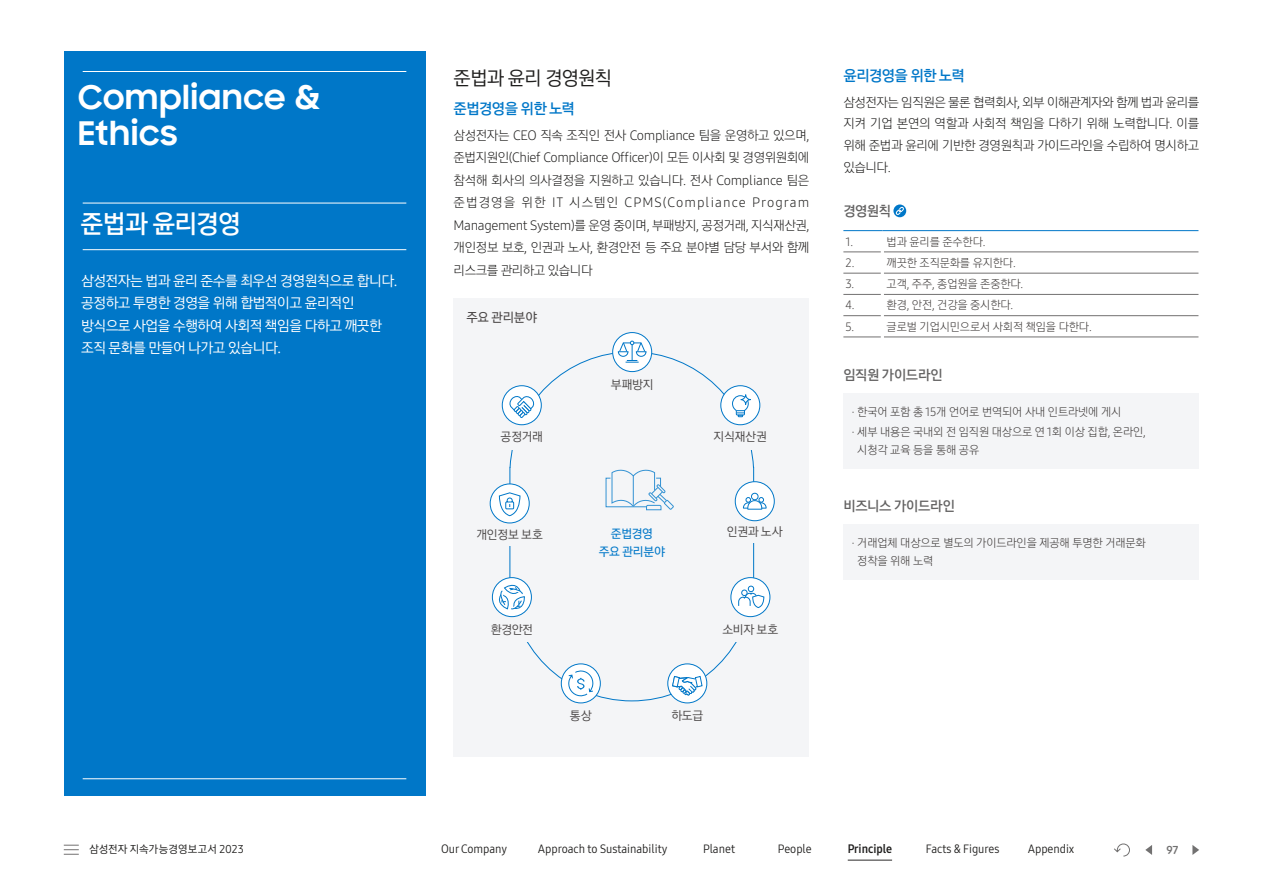
<style>
.page{position:relative;width:1263px;height:893px;background:#fff}
.page>*{position:absolute;margin:0;border:0;box-sizing:border-box;transform-origin:0 0}
.t1{font:700 33px/36px "Samsung Sharp Sans";letter-spacing:.025em;color:#fff}
.t2{font:27px "Samsung One Korean OTF 600";letter-spacing:-.045em;color:#fff}
.t3{font:20.25px "Samsung One Korean OTF 400";letter-spacing:-.035em;color:#1f1e1d}
.t4{font:15.75px "Samsung One Korean OTF 600";letter-spacing:-.045em;color:#0077c8}
.t5{font:15px/22.5px "Samsung One Korean OTF 400";letter-spacing:-.03em;color:#fff}
.t6{font:14.55px "Samsung One Korean OTF 600";letter-spacing:-.03em;color:#636262}
.t7{font:13.5px/22.5px "Samsung One Korean OTF 300";letter-spacing:-.03em;color:#1f1e1d;text-align:justify}
.t8{font:13.5px "Samsung One Korean OTF 500";letter-spacing:-.01em;color:#4a4747}
.t9{font:12.75px "Samsung One Korean OTF 400";letter-spacing:-.02em;color:#4a4747}
.t10{font:12.75px/18px "Samsung One Korean OTF 500";letter-spacing:-.025em;color:#0077c8;text-align:center}
.t11{font:12px/20.1px "Samsung One Korean OTF 300";letter-spacing:-.01em;color:#3e3a39}
.t12{font:12px "Samsung One 400 C";color:#1f1e1d}
.t13{font:12px "Samsung One 700 C";color:#1f1e1d}
.t14{font:11.4px "Samsung One Korean OTF 700";color:#727171}
.t15{font:11.25px "Samsung One Korean OTF 400";letter-spacing:.005em;color:#1f1e1d}
</style>
<div class="page">
<hr style="left:848px;top:859px;width:44px;height:2px;background:#727171">
<svg style="left:64px;top:845px;width:15px;height:10px"></svg>
<svg style="left:1114px;top:843px;width:16px;height:14px"></svg>
<svg style="left:1145px;top:845px;width:7px;height:10px"></svg>
<svg style="left:1192px;top:845px;width:7px;height:10px"></svg>
<div style="left:64px;top:51px;width:361px;height:744px;background:#0077c8"></div>
<hr style="left:83px;top:778px;width:323px;height:1px;background:#fff">
<hr style="left:83px;top:203px;width:323px;height:1px;background:#fff">
<hr style="left:83px;top:249px;width:323px;height:1px;background:#fff">
<hr style="left:83px;top:71px;width:323px;height:1px;background:#fff">
<svg style="left:893px;top:204px;width:13px;height:13px"></svg>
<svg style="left:896px;top:206px;width:8px;height:10px"></svg>
<hr style="left:843px;top:315px;width:38px;height:1px;background:#727171">
<hr style="left:884px;top:315px;width:314px;height:1px;background:#727171">
<hr style="left:843px;top:337px;width:38px;height:1px;background:#727171">
<hr style="left:884px;top:337px;width:314px;height:1px;background:#727171">
<hr style="left:843px;top:294px;width:38px;height:1px;background:#727171">
<hr style="left:884px;top:294px;width:314px;height:1px;background:#727171">
<hr style="left:843px;top:273px;width:38px;height:1px;background:#727171">
<hr style="left:884px;top:273px;width:314px;height:1px;background:#727171">
<hr style="left:843px;top:252px;width:38px;height:1px;background:#727171">
<hr style="left:884px;top:252px;width:314px;height:1px;background:#727171">
<hr style="left:843px;top:230px;width:39px;height:1px;background:#0077c8">
<hr style="left:882px;top:230px;width:316px;height:1px;background:#0077c8">
<div style="left:843px;top:393px;width:356px;height:76px;background:#f4f5f7"></div>
<div style="left:843px;top:524px;width:356px;height:56px;background:#f4f5f7"></div>
<div style="left:454px;top:298px;width:355px;height:458px;background:#f4f5f7"></div>
<svg style="left:605px;top:469px;width:69px;height:41px"></svg>
<div style="left:731px;top:578px;width:39px;height:39px;background:#fff;border-radius:50%"></div>
<div style="left:731px;top:577px;width:39px;height:40px;border:1px solid #0077c8;border-radius:50%"></div>
<div style="left:735px;top:482px;width:39px;height:39px;background:#fff;border-radius:50%"></div>
<div style="left:735px;top:481px;width:39px;height:40px;border:1px solid #0077c8;border-radius:50%"></div>
<svg style="left:743px;top:497px;width:24px;height:13px"></svg>
<div style="left:751px;top:493px;width:7px;height:7px;background:#fff;border-radius:50%"></div>
<div style="left:751px;top:493px;width:7px;height:7px;border:1px solid #0077c8;border-radius:50%"></div>
<div style="left:721px;top:386px;width:39px;height:39px;background:#fff;border-radius:50%"></div>
<div style="left:720px;top:385px;width:40px;height:40px;border:1px solid #0077c8;border-radius:50%"></div>
<div style="left:613px;top:333px;width:39px;height:39px;background:#fff;border-radius:50%"></div>
<div style="left:612px;top:332px;width:40px;height:40px;border:1px solid #0077c8;border-radius:50%"></div>
<div style="left:502px;top:386px;width:39px;height:39px;background:#fff;border-radius:50%"></div>
<div style="left:502px;top:385px;width:39px;height:40px;border:1px solid #0077c8;border-radius:50%"></div>
<div style="left:490px;top:484px;width:39px;height:39px;background:#fff;border-radius:50%"></div>
<div style="left:490px;top:484px;width:39px;height:39px;border:1px solid #0077c8;border-radius:50%"></div>
<svg style="left:492px;top:578px;width:39px;height:39px"></svg>
<div style="left:492px;top:577px;width:40px;height:40px;border:1px solid #0077c8;border-radius:50%"></div>
<div style="left:668px;top:664px;width:39px;height:39px;background:#fff;border-radius:50%"></div>
<div style="left:667px;top:664px;width:40px;height:39px;border:1px solid #0077c8;border-radius:50%"></div>
<svg style="left:561px;top:664px;width:39px;height:39px"></svg>
<div style="left:561px;top:664px;width:39px;height:39px;border:1px solid #0077c8;border-radius:50%"></div>
<svg style="left:499px;top:492px;width:22px;height:24px"></svg>
<svg style="left:618px;top:341px;width:29px;height:22px"></svg>
<svg style="left:495px;top:581px;width:30px;height:30px"></svg>
<svg style="left:672px;top:676px;width:31px;height:20px"></svg>
<svg style="left:732px;top:395px;width:17px;height:22px"></svg>
<svg style="left:741px;top:395px;width:9px;height:10px"></svg>
<div style="left:740px;top:394px;width:11px;height:11px;border:1px solid #0077c8;border-radius:50%"></div>
<svg style="left:738px;top:586px;width:27px;height:22px"></svg>
<svg style="left:568px;top:670px;width:26px;height:27px"></svg>
<svg style="left:508px;top:396px;width:27px;height:23px"></svg>
<h1 class="t1" style="left:78px;top:78px;width:243px">Compliance &amp;<br>Ethics</h1>
<h2 class="t2" style="left:81px;top:205px;width:162px">준법과 윤리경영</h2>
<p class="t5" style="left:81px;top:269px;width:318px">삼성전자는 법과 윤리 준수를 최우선 경영원칙으로 합니다. 공정하고 투명한 경영을 위해 합법적이고 윤리적인 방식으로 사업을 수행하여 사회적 책임을 다하고 깨끗한 조직 문화를 만들어 나가고 있습니다.</p>
<h3 class="t3" style="left:454px;top:65px;width:160px">준법과 윤리 경영원칙</h3>
<p class="t4" style="left:454px;top:98px;width:123px">준법경영을 위한 노력</p>
<p class="t7" style="left:454px;top:123px;width:357px">삼성전자는 CEO 직속 조직인 전사 Compliance 팀을 운영하고 있으며, 준법지원인(Chief Compliance Officer)이 모든 이사회 및 경영위원회에 참석해 회사의 의사결정을 지원하고 있습니다. 전사 Compliance 팀은 준법경영을 위한 IT 시스템인 CPMS(Compliance Program Management System)를 운영 중이며, 부패방지, 공정거래, 지식재산권, 개인정보 보호, 인권과 노사, 환경안전 등 주요 분야별 담당 부서와 함께 리스크를 관리하고 있습니다</p>
<p class="t8" style="left:466px;top:308px;width:72px">주요 관리분야</p>
<p class="t9" style="left:501px;top:428px;width:44px">공정거래</p>
<p class="t9" style="left:611px;top:376px;width:44px">부패방지</p>
<p class="t9" style="left:714px;top:428px;width:55px">지식재산권</p>
<p class="t9" style="left:476px;top:526px;width:68px">개인정보 보호</p>
<p class="t9" style="left:491px;top:620px;width:44px">환경안전</p>
<p class="t10" style="left:599px;top:524px;width:68px">준법경영 주요 관리분야</p>
<p class="t9" style="left:727px;top:523px;width:57px">인권과 노사</p>
<p class="t9" style="left:722px;top:620px;width:57px">소비자 보호</p>
<p class="t9" style="left:570px;top:707px;width:23px">통상</p>
<p class="t9" style="left:671px;top:707px;width:33px">하도급</p>
<p class="t4" style="left:843px;top:65px;width:123px">윤리경영을 위한 노력</p>
<p class="t7" style="left:843px;top:91px;width:357px;line-height:21.8px">삼성전자는 임직원은 물론 협력회사, 외부 이해관계자와 함께 법과 윤리를 지켜 기업 본연의 역할과 사회적 책임을 다하기 위해 노력합니다. 이를 위해 준법과 윤리에 기반한 경영원칙과 가이드라인을 수립하여 명시하고 있습니다.</p>
<p class="t6" style="left:843px;top:201px;width:49px">경영원칙</p>
<p class="t11" style="left:845px;top:231px;width:9px">1.</p>
<p class="t11" style="left:887px;top:231px;width:100px">법과 윤리를 준수한다.</p>
<p class="t11" style="left:845px;top:252px;width:11px">2.</p>
<p class="t11" style="left:887px;top:252px;width:131px">깨끗한 조직문화를 유지한다.</p>
<p class="t11" style="left:845px;top:274px;width:10px">3.</p>
<p class="t11" style="left:887px;top:274px;width:138px">고객, 주주, 종업원을 존중한다.</p>
<p class="t11" style="left:845px;top:295px;width:11px">4.</p>
<p class="t11" style="left:887px;top:295px;width:128px">환경, 안전, 건강을 중시한다.</p>
<p class="t11" style="left:845px;top:316px;width:10px">5.</p>
<p class="t11" style="left:887px;top:316px;width:207px">글로벌 기업시민으로서 사회적 책임을 다한다.</p>
<p class="t6" style="left:843px;top:365px;width:101px">임직원 가이드라인</p>
<p class="t11" style="left:852px;top:402px;width:295px">· 한국어 포함 총 15개 언어로 번역되어 사내 인트라넷에 게시<br>· 세부 내용은 국내외 전 임직원 대상으로 연 1회 이상 집합, 온라인,</p>
<p class="t11" style="left:857px;top:440px;width:123px">시청각 교육 등을 통해 공유</p>
<p class="t6" style="left:843px;top:496px;width:113px">비즈니스 가이드라인</p>
<p class="t11" style="left:857px;top:534px;width:290px;line-height:18px;text-indent:-5px">· 거래업체 대상으로 별도의 가이드라인을 제공해 투명한 거래문화 정착을 위해 노력</p>
<p class="t15" style="left:89px;top:841px;width:156px">삼성전자 지속가능경영보고서 2023</p>
<p class="t12" style="left:441px;top:841px;width:67px">Our Company</p>
<p class="t12" style="left:538px;top:841px;width:131px">Approach to Sustainability</p>
<p class="t12" style="left:703px;top:841px;width:33px">Planet</p>
<p class="t12" style="left:778px;top:841px;width:35px">People</p>
<p class="t13" style="left:848px;top:841px;width:46px">Principle</p>
<p class="t12" style="left:926px;top:841px;width:75px">Facts &amp; Figures</p>
<p class="t12" style="left:1028px;top:841px;width:48px">Appendix</p>
<p class="t14" style="left:1166px;top:842px;width:13px">97</p>
</div>
